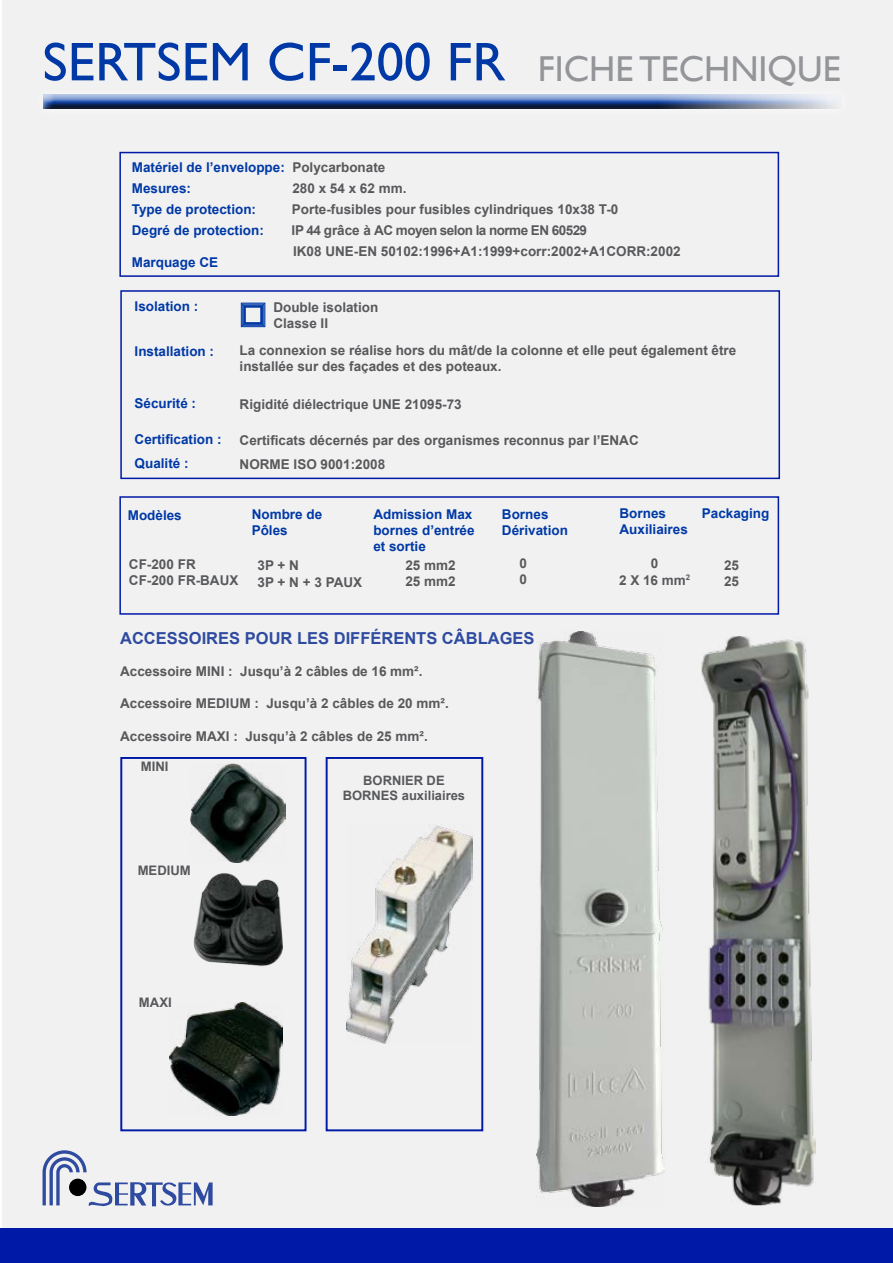
<style>
.page{position:relative;width:893px;height:1263px;background:#fff}
.page>*{position:absolute;margin:0;border:0;box-sizing:border-box;transform-origin:0 0}
.t1{font:54.75px "Gill Sans";color:#0039a6}
.t2{font:36px "Gill Sans";color:#939598}
.t3{font:700 16.5px "Arial";color:#2f4ba0}
.t4{font:700 13.5px/16.2px "Arial";color:#58595b}
.t5{font:700 13.5px/16.2px "Arial";color:#0039a6}
.t6{font:700 13.05px "Arial";color:#58595b}
.t7{font:700 12.9px/15.6px "Arial";color:#58595b;text-align:center}
.s1{color:#58595b}
</style>
<div class="page">
<div style="left:2px;top:0;width:891px;height:1263px;background:#f1f1f2"></div>
<div style="left:119px;top:152px;width:660px;height:125px;border:2px solid #0019a6"></div>
<div style="left:37px;top:87px;width:816px;height:22px;background:#000;opacity:.75"></div>
<div style="left:0;top:1228px;width:893px;height:35px;background:#0019a6"></div>
<svg style="left:43px;top:1150px;width:170px;height:56px"></svg>
<img style="left:702px;top:636px;width:114px;height:569px">
<img style="left:536px;top:632px;width:129px;height:574px">
<img style="left:191px;top:763px;width:94px;height:99px">
<img style="left:170px;top:1002px;width:113px;height:113px">
<img style="left:193px;top:873px;width:90px;height:94px">
<div style="left:120px;top:757px;width:187px;height:374px;border:2px solid #0019a6"></div>
<img style="left:346px;top:825px;width:126px;height:218px">
<div style="left:119px;top:496px;width:660px;height:119px;border:2px solid #0019a6"></div>
<svg style="left:241px;top:302px;width:25px;height:25px"></svg>
<div style="left:242px;top:304px;width:22px;height:22px;border:1px solid #0039a6"></div>
<div style="left:244px;top:306px;width:18px;height:17px;border:1px solid #0039a6"></div>
<div style="left:120px;top:290px;width:660px;height:189px;border:2px solid #0019a6"></div>
<div style="left:326px;top:757px;width:157px;height:374px;border:2px solid #0019a6"></div>
<h1 class="t1" style="left:43px;top:30px;width:464px">SERTSEM CF-200 FR</h1>
<p class="t5" style="left:132px;top:157px;width:255px;line-height:21px">Matériel de l’enveloppe: <span class="s1">Polycarbonate<br></span>Mesures:</p>
<p class="t4" style="left:292px;top:180px;width:116px">280 x 54 x 62 mm.</p>
<h2 class="t2" style="left:538px;top:48px;width:304px">FICHE TECHNIQUE</h2>
<p class="t5" style="left:132px;top:201px;width:126px">Type de protection:</p>
<p class="t4" style="left:292px;top:201px;width:328px">Porte-fusibles pour fusibles cylindriques 10x38 T-0</p>
<p class="t5" style="left:132px;top:222px;width:134px">Degré de protection:</p>
<p class="t4" style="left:291px;top:220px;width:391px;line-height:21px">IP 44 grâce à AC moyen selon la norme EN 60529<br>IK08 UNE-EN 50102:1996+A1:1999+corr:2002+A1CORR:2002</p>
<p class="t5" style="left:132px;top:254px;width:88px">Marquage CE</p>
<p class="t4" style="left:273px;top:299px;width:107px">Double isolation<br>Classe II</p>
<p class="t4" style="left:240px;top:342px;width:498px">La connexion se réalise hors du mât/de la colonne et elle peut également être installée sur des façades et des poteaux.</p>
<p class="t4" style="left:240px;top:396px;width:224px">Rigidité diélectrique UNE 21095-73</p>
<p class="t4" style="left:240px;top:428px;width:401px;line-height:24px">Certificats décernés par des organismes reconnus par l’ENAC<br>NORME ISO 9001:2008</p>
<p class="t5" style="left:135px;top:298px;width:65px">Isolation :</p>
<p class="t5" style="left:135px;top:343px;width:81px">Installation :</p>
<p class="t5" style="left:135px;top:396px;width:63px">Sécurité :</p>
<p class="t5" style="left:135px;top:428px;width:89px;line-height:24px">Certification :<br>Qualité :</p>
<p class="t5" style="left:128px;top:507px;width:56px">Modèles</p>
<p class="t5" style="left:252px;top:506px;width:72px">Nombre de<br>Pôles</p>
<p class="t5" style="left:373px;top:506px;width:103px">Admission Max bornes d’entrée et sortie</p>
<p class="t5" style="left:502px;top:506px;width:68px">Bornes<br>Dérivation</p>
<p class="t5" style="left:620px;top:505px;width:70px">Bornes<br>Auxiliaires</p>
<p class="t5" style="left:702px;top:506px;width:69px">Packaging</p>
<p class="t4" style="left:129px;top:556px;width:111px">CF-200 FR<br>CF-200 FR-BAUX</p>
<p class="t4" style="left:258px;top:558px;width:106px">3P + N<br>3P + N + 3 PAUX</p>
<p class="t4" style="left:405px;top:557px;width:52px">25 mm2<br>25 mm2</p>
<p class="t4" style="left:519px;top:555px;width:9px">0<br>0</p>
<p class="t4" style="left:619px;top:556px;width:73px;text-align:center">0<br>2 X 16 mm<sup>2</sup></p>
<p class="t4" style="left:724px;top:557px;width:17px">25<br>25</p>
<p class="t3" style="left:120px;top:626px;width:416px">ACCESSOIRES POUR LES DIFFÉRENTS CÂBLAGES</p>
<p class="t4" style="left:120px;top:663px;width:304px">Accessoire MINI : Jusqu’à 2 câbles de 16 mm².</p>
<p class="t4" style="left:120px;top:696px;width:330px">Accessoire MEDIUM : Jusqu’à 2 câbles de 20 mm².</p>
<p class="t4" style="left:120px;top:728px;width:309px">Accessoire MAXI : Jusqu’à 2 câbles de 25 mm².</p>
<p class="t7" style="left:343px;top:773px;width:124px">BORNIER DE<br>BORNES auxiliaires</p>
<p class="t6" style="left:141px;top:757px;width:29px">MINI</p>
<p class="t6" style="left:138px;top:861px;width:55px">MEDIUM</p>
<p class="t6" style="left:139px;top:993px;width:34px">MAXI</p>
</div>
